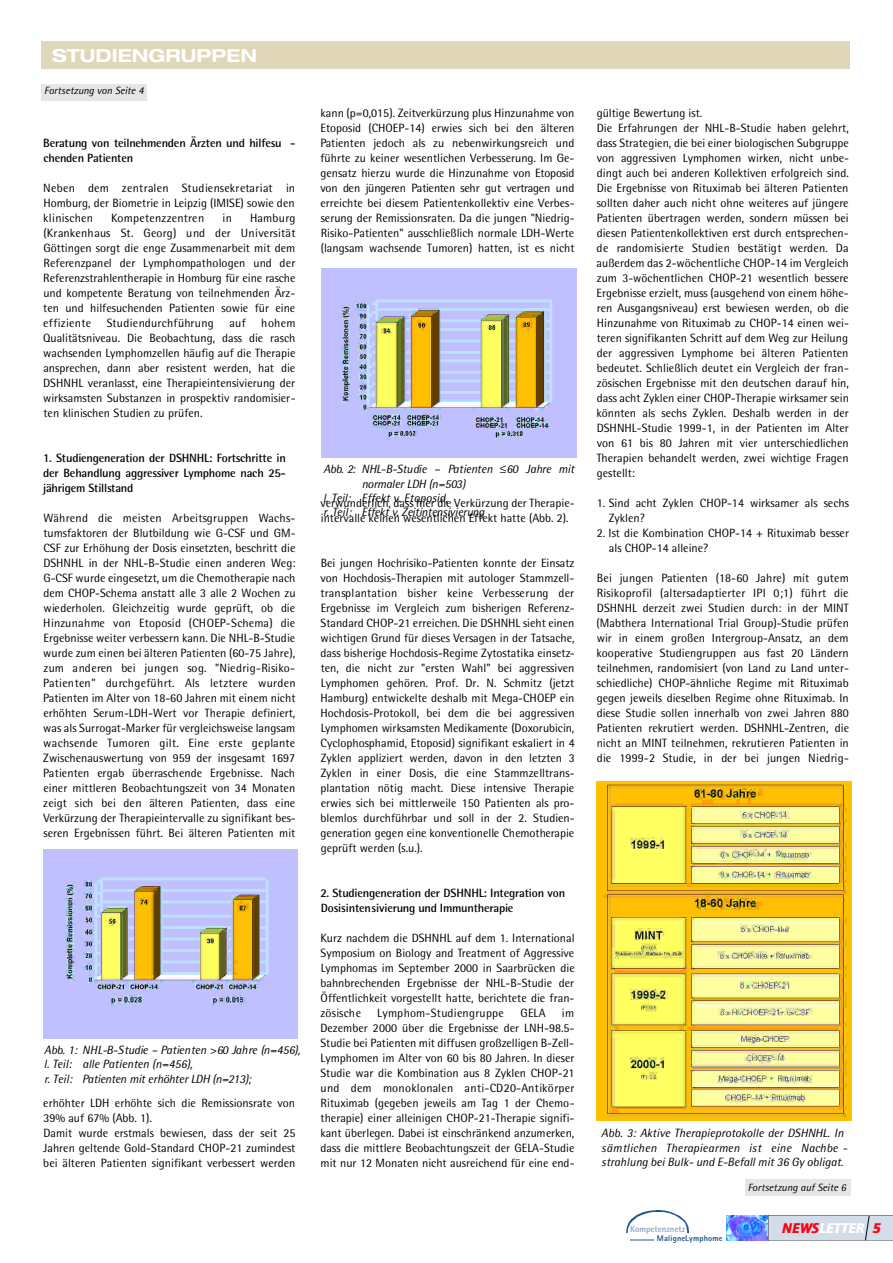
<style>
.page{position:relative;width:893px;height:1263px;background:#fff}
.page>*{position:absolute;margin:0;border:0;box-sizing:border-box;transform-origin:0 0}
.t1{font:700 expanded 18px "Helvetica Neue";color:#fff}
.t2{font:italic 900 14.7px "Quay Sans";color:#fff}
.t3{font:12px/15px "Rotis Semi Sans";color:#000;text-align:justify}
.t4{font:italic 12px/14.4px "Rotis Semi Sans";color:#000}
.t5{font:700 12px/15px "Rotis Semi Sans";color:#000}
.t6{font:italic 12px "Rotis Semi Sans";letter-spacing:-.03em;color:#000}
.t7{font:12px "Rotis Semi Sans";letter-spacing:.03em;color:#000}
.t8{font:italic 10.5px "Rotis Semi Sans";color:#000}
.t9{font:800 8.7px "Rotis Sans Serif";color:#90a9c8}
.t10{font:800 8.25px "Rotis Sans Serif";color:#215490}
.s1{color:#ff000f}
</style>
<div class="page">
<img style="left:726px;top:1215px;width:42px;height:25px">
<div style="left:768px;top:1215px;width:124px;height:25px;background:#81888f"></div>
<div style="left:768px;top:1216px;width:124px;height:24px;background:#d3dde9"></div>
<svg style="left:865px;top:1216px;width:4px;height:25px"></svg>
<img style="left:626px;top:1211px;width:62px;height:21px">
<hr style="left:630px;top:1239px;width:24px;height:2px;background:#90a9c8">
<div style="left:42px;top:41px;width:808px;height:28px;background:#e0d6b8"></div>
<div style="left:42px;top:84px;width:105px;height:16px;background:#e6e6e6"></div>
<img style="left:43px;top:850px;width:254px;height:189px">
<img style="left:321px;top:268px;width:255px;height:189px">
<img style="left:596px;top:782px;width:255px;height:338px">
<div style="left:745px;top:1180px;width:105px;height:16px;background:#e6e6e6"></div>
<h1 class="t1" style="left:52px;top:49px;width:206px">STUDIENGRUPPEN</h1>
<p class="t8" style="left:44px;top:87px;width:101px">Fortsetzung von Seite 4</p>
<p class="t5" style="left:43px;top:137px;width:253px">Beratung von teilnehmenden Ärzten und hilfesu - chenden Patienten</p>
<p class="t3" style="left:43px;top:182px;width:253px">Neben dem zentralen Studiensekretariat in Homburg, der Biometrie in Leipzig (IMISE) sowie den klinischen</p>
<p class="t3" style="left:43px;top:212px;width:254px;text-indent:207px">Hamburg ( K rankenhaus St. Georg) und der Univers i t ä t Göttingen sorgt die enge Zusammenarbeit mit dem R e f e renzpanel der Lymphompathologen und der Referenzstrahlent h e rapie in Homburg für eine ra s c h e und kompetente Beratung von teilnehmenden Ärz&shy;ten und hilfesuchenden Patienten sowie für eine effiziente</p>
<p class="t3" style="left:111px;top:212px;width:95px">Ko m p e t e n z z e n t ren</p>
<p class="t3" style="left:222px;top:212px;width:11px">in</p>
<p class="t3" style="left:107px;top:317px;width:109px">Studiendurchführung</p>
<p class="t3" style="left:229px;top:317px;width:18px">auf</p>
<p class="t3" style="left:43px;top:317px;width:254px;text-indent:218px">hohem Qualitätsniveau. Die Beobachtung, dass die rasch wachsenden Lymphomzellen häufig auf die Therapie ansprechen, dann aber resistent werden, hat die DSHNHL veranlasst, eine Therapieintensivierung der wirksamsten Substanzen in prospektiv randomisier&shy;ten klinischen Studien zu prüfen.</p>
<p class="t5" style="left:43px;top:452px;width:244px;text-align:justify">1. Studiengeneration der DSHNHL: Fortschritte in der Behandlung aggressiver Lymphome nach 25- jährigem Stillstand</p>
<p class="t3" style="left:43px;top:512px;width:254px">W ä h rend die meisten Arbeitsgruppen Wa c h s&shy;tumsfaktoren der Blutbildung wie G-CSF und GM-CSF zur Erhöhung der Dosis einsetzten, beschritt die DSHNHL in der NHL-B-Studie einen anderen Weg:<br>G-CSF wurde eingesetzt, um die Chemotherapie nach dem CHOP-Schema anstatt alle 3 alle 2 Wochen zu wiederholen. Gleichzeitig wurde geprüft, ob die Hinzunahme von Etoposid (CHOEP-Schema) die Ergebnisse weiter verbessern kann. Die NHL-B-Studie wurde zum einen bei älteren Patienten (60-75 Jahre), zum anderen bei jungen sog. "Niedrig-Risiko-Patienten" durchgeführt. Als letztere wurd e n Patienten im Alter von 18-60 Jahren mit einem nicht erhöhten Serum-LDH-Wert vor Therapie definiert, was als Surrogat-Marker für vergleichsweise langsam wachsende Tu m o ren gilt. Eine erste geplante Zwischenauswertung von 959 der insgesamt 1697<br>Patienten ergab überraschende Ergebnisse. Nach einer mittleren Beobachtungszeit von 34 Monaten zeigt sich bei den älteren Patienten, dass eine Verkürzung der Therapieintervalle zu signifikant bes&shy;seren Ergebnissen führt. Bei älteren Patienten mit</p>
<p class="t4" style="left:44px;top:1044px;width:258px">A b b. 1: NHL-B-Studie – Patienten &gt;60 Jahre (n=456), l. Teil: alle Patienten (n=456),<br>r. Teil: Patienten mit erhöhter LDH (n=213);</p>
<p class="t3" style="left:43px;top:1097px;width:254px;text-align:left">erhöhter LDH erhöhte sich die Remissionsrate von 39% auf 67% (Abb. 1).<br>Damit wurde erstmals bewiesen, dass der seit 25<br>Jahren geltende Gold-Standard CHOP-21 zumindest bei älteren Patienten signifikant verbessert werden</p>
<p class="t3" style="left:320px;top:107px;width:256px">kann (p=0,015). Zeitverkürzung plus Hinzunahme von Etoposid (CHOEP-14) erwies sich bei den älteren Patienten jedoch als zu nebenwirkungsreich und führte zu keiner wesentlichen Verbesserung. Im Ge&shy;gensatz hierzu wurde die Hinzunahme von E t o p o s i d von den jüngeren Patienten sehr gut vertra g e n und erreichte bei diesem Patientenkollektiv eine Verbes&shy;serung der Remissionsraten. Da die jungen "Niedrig-Risiko-Patienten" ausschließlich normale LDH-Werte (langsam wachsende Tumoren) hatten, ist es nicht</p>
<p class="t4" style="left:323px;top:463px;width:252px">A b b. 2: NHL-B-Studie – Patienten ≤60 Jahre mit</p>
<p class="t6" style="left:361px;top:479px;width:105px">normaler LDH (n=503)</p>
<p class="t4" style="left:323px;top:492px;width:126px">l. Teil: Effekt v. Etoposid,</p>
<p class="t6" style="left:323px;top:508px;width:163px">r. Teil: Effekt v. Zeitintensivierung</p>
<p class="t3" style="left:320px;top:497px;width:256px">verwunderlich, dass hier die Verkürzung der Therapie&shy;intervalle keinen wesentlichen Effekt hatte (Abb. 2).</p>
<p class="t3" style="left:320px;top:557px;width:256px">Bei jungen Hochrisiko-Patienten konnte der Einsatz von Hochdosis-Therapien mit autologer Stammzell&shy;t ransplantation bisher keine Verbesserung der Ergebnisse im Vergleich zum bisherigen Referenz-Standard CHOP-21 erreichen. Die DSHNHL sieht einen wichtigen Grund für dieses Versagen in der Tatsache, dass bisherige Hochdosis-Regime Zytostatika einsetz&shy;ten, die nicht zur "ersten Wahl" bei aggressiven Lymphomen gehören. Prof. Dr. N. Schmitz (jetzt Hamburg) entwickelte deshalb mit Mega-CHOEP ein Hochdosis-Protokoll, bei dem die bei aggressiven Lymphomen wirksamsten Medikamente (Doxorubicin, Cyclophosphamid, Etoposid) signifikant eskaliert in 4<br>Zyklen appliziert werden, davon in den letzten 3<br>Zyklen in einer Dosis, die eine Stammzelltra n s&shy;plantation nötig macht. Diese intensive Therapie erwies sich bei mittlerweile 150 Patienten als pro&shy;blemlos durchführbar und soll in der 2. Studien&shy;g e n e ration gegen eine konventionelle Chemothera p i e geprüft werden (s.u.).</p>
<p class="t5" style="left:320px;top:887px;width:246px">2. Studiengeneration der DSHNHL: Integration von<br>Dosisintensivierung und Immuntherapie</p>
<p class="t3" style="left:320px;top:932px;width:256px">Kurz nachdem die DSHNHL auf dem 1. International Symposium on Biology and Treatment of Aggressive Lymphomas im September 2000 in Saarbrücken die bahnbrechenden Ergebnisse der NHL-B-Studie der Öffentlichkeit vorgestellt hatte, berichtete die fran&shy;zösische</p>
<p class="t7" style="left:377px;top:1009px;width:128px">Lymphom-Studiengruppe</p>
<p class="t3" style="left:520px;top:1007px;width:27px">GELA</p>
<p class="t3" style="left:320px;top:1007px;width:256px;text-indent:241px">im Dezember 2000 über die Ergebnisse der LNH-98.5- Studie bei Patienten mit diffusen großzelligen B-Zell-Lymphomen im Alter von 60 bis 80 Jahren. In dieser Studie war die Kombination aus 8 Zyklen CHOP-21 und dem monoklonalen anti-CD20-Antikörper Rituximab (gegeben jeweils am Tag 1 der Chemo&shy;therapie) einer alleinigen CHOP-21-Therapie signifi&shy;kant überlegen. Dabei ist einschränkend anzumerken, dass die mittlere Beobachtungszeit der GELA-Studie mit nur 12 Monaten nicht ausreichend für eine end-</p>
<p class="t3" style="left:596px;top:107px;width:254px;text-align:left">gültige Bewertung ist.<br>Die Erfahrungen der NHL-B-Studie haben gelehrt, dass Strategien, die bei einer biologischen Subgruppe von aggressiven Lymphomen wirken, nicht unbe&shy;dingt auch bei anderen Kollektiven erfolgreich sind.<br>Die Ergebnisse von Rituximab bei älteren Patienten sollten daher auch nicht ohne weiteres auf jüngere Patienten übertragen werden, sondern müssen bei diesen Patientenkollektiven erst durch entsprechen&shy;de randomisierte Studien bestätigt werden. Da außerdem das 2-wöchentliche CHOP-14 im Vergleich zum 3-wöchentlichen CHOP-21 wesentlich bessere Ergebnisse erzielt, muss (ausgehend von einem höhe&shy;ren Ausgangsniveau) erst bewiesen werden, ob die Hinzunahme von Rituximab zu CHOP-14 einen wei&shy;teren signifikanten Schritt auf dem Weg zur Heilung der aggressiven Lymphome bei älteren Patienten bedeutet. Schließlich deutet ein Vergleich der fran&shy;zösischen Ergebnisse mit den deutschen darauf hin, dass acht Zyklen einer CHOP-Therapie wirksamer sein könnten als sechs Zyklen. Deshalb werden in der DSHNHL-Studie 1999-1, in der Patienten im Alter von 61 bis 80 Jahren mit vier unterschiedlichen Therapien behandelt werden, zwei wichtige Fragen gestellt:</p>
<p class="t3" style="left:608px;top:497px;width:241px;text-indent:-12px">1. Sind acht Zyklen CHOP-14 wirksamer als sechs<br>Zyklen?</p>
<p class="t3" style="left:609px;top:527px;width:241px;text-indent:-12px">2. Ist die Kombination CHOP-14 + Rituximab besser als CHOP-14 alleine?</p>
<p class="t3" style="left:596px;top:572px;width:254px">Bei jungen Patienten (18-60 Jahre) mit gutem R i s i k o p rofil (altersadaptierter IPI 0;1) führt die DSHNHL derzeit zwei Studien durch: in der MINT (Mabthera International Trial Group)-Studie prüfen wir in einem großen Intergroup-Ansatz, an dem kooperative Studiengruppen aus fast 20 Ländern teilnehmen, randomisiert (von Land zu Land unter&shy;schiedliche) CHOP-ähnliche Regime mit Rituximab gegen jeweils dieselben Regime ohne Rituximab. In diese Studie sollen innerhalb von zwei Jahren 880<br>Patienten rekrutiert werden. DSHNHL-Zentren, die nicht an MINT teilnehmen, rekrutieren Patienten in die 1999-2 Studie, in der bei jungen Niedrig-</p>
<p class="t4" style="left:601px;top:1127px;width:247px">Abb. 3: Aktive Therapieprotokolle der DSHNHL. In sämtlichen Therapiearmen ist eine Nachbe - strahlung bei Bulk- und E-Befall mit 36 Gy obligat.</p>
<p class="t8" style="left:747px;top:1184px;width:100px">Fortsetzung auf Seite 6</p>
<p class="t9" style="left:630px;top:1226px;width:56px">Ko m p e t e n z n e t z</p>
<p class="t2" style="left:782px;top:1222px;width:100px"><span class="s1">NEWS</span>LETTER <span class="s1">5</span></p>
<p class="t10" style="left:657px;top:1235px;width:67px">M a l i g n eL y m p h o m e</p>
</div>
